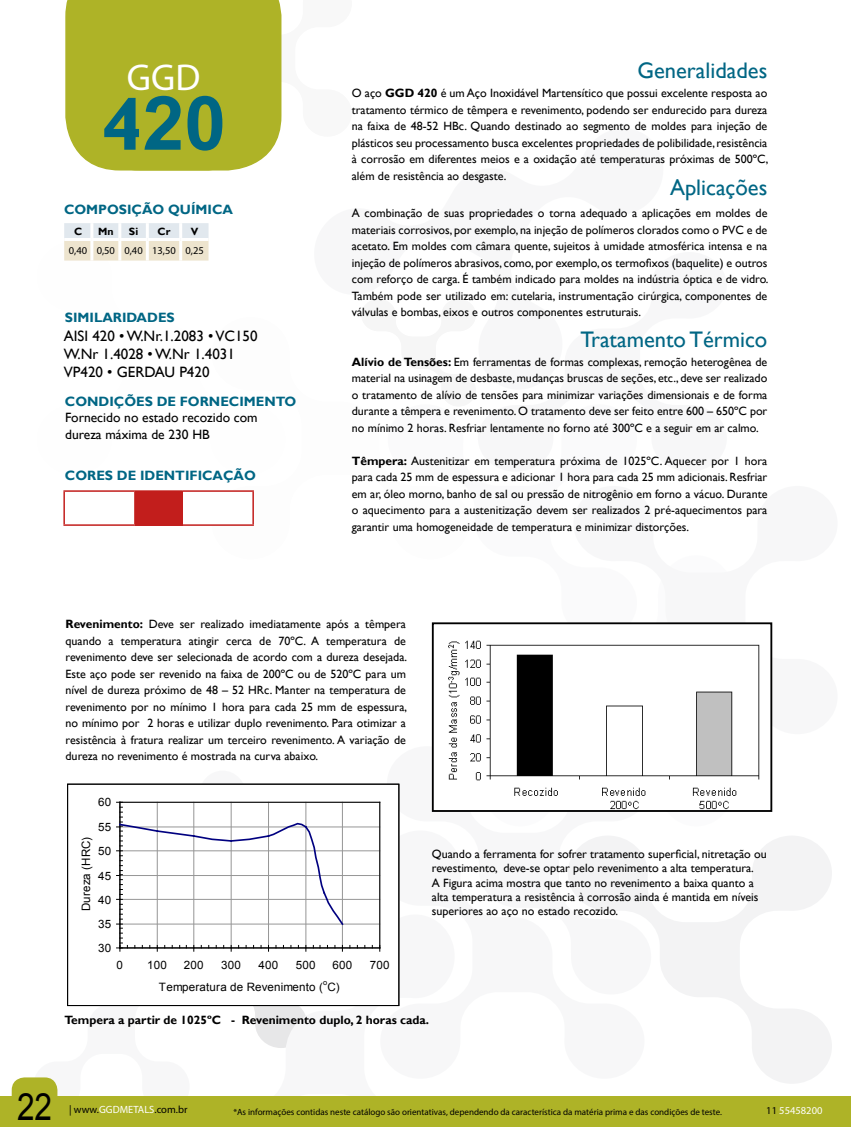
<style>
.page{position:relative;width:851px;height:1127px;background:#fff}
.page>*{position:absolute;margin:0;border:0;box-sizing:border-box;transform-origin:0 0}
.t1{font:700 75px "Arial";color:#006684}
.t2{font:37.5px "Myriad Pro";color:#fff}
.t3{font:37.5px "Arial";color:#000;scale:.84 1}
.t4{font:22.5px "Gill Sans";color:#006684}
.t5{font:15px/18px "Gill Sans";color:#000}
.t6{font:700 13.5px "Gill Sans";color:#006684}
.t7{font:13.5px/16.2px "Gill Sans";color:#000}
.t8{font:12px/16.5px "Gill Sans";color:#000;text-align:justify}
.t9{font:700 12px "Gill Sans";color:#000}
.t10{font:11.55px "Arial";letter-spacing:.015em;color:#000}
.t11{font:11.55px "Arial";letter-spacing:-.005em;color:#000}
.t12{font:10.5px "Myriad Pro";color:#000}
.t13{font:10.5px "Myriad Pro";color:#fff}
.t14{font:700 10.5px "Gill Sans";color:#000}
.t15{font:9px "Myriad Pro";color:#000}
.t16{font:7.35px "Arial";color:#000}
.s1{font-family:"Gill Sans"}
.s2{font-weight:700}
.s3{color:#fff}
.s4{color:#000}
</style>
<div class="page">
<svg style="left:568px;top:836px;width:263px;height:247px"></svg>
<div style="left:0;top:1096px;width:850px;height:31px;background:#aeb327"></div>
<div style="left:65px;top:0;width:217px;height:171px;background:#aeb327"></div>
<svg style="left:64px;top:223px;width:144px;height:38px;background:#e8e6dc"></svg>
<hr style="left:90px;top:223px;width:3px;height:15px;background:#fff">
<hr style="left:118px;top:223px;width:3px;height:15px;background:#fff">
<hr style="left:146px;top:223px;width:3px;height:15px;background:#fff">
<hr style="left:179px;top:223px;width:3px;height:15px;background:#fff">
<hr style="left:64px;top:238px;width:28px;height:3px;background:#fff">
<hr style="left:92px;top:238px;width:28px;height:3px;background:#fff">
<hr style="left:90px;top:241px;width:3px;height:20px;background:#fff">
<hr style="left:120px;top:238px;width:27px;height:3px;background:#fff">
<hr style="left:118px;top:241px;width:3px;height:20px;background:#fff">
<hr style="left:147px;top:238px;width:34px;height:3px;background:#fff">
<hr style="left:146px;top:241px;width:3px;height:20px;background:#fff">
<hr style="left:181px;top:238px;width:27px;height:3px;background:#fff">
<hr style="left:179px;top:241px;width:3px;height:20px;background:#fff">
<hr style="left:120px;top:924px;width:260px;height:1px;background:#969696">
<hr style="left:120px;top:899px;width:260px;height:1px;background:#969696">
<hr style="left:120px;top:875px;width:260px;height:1px;background:#969696">
<hr style="left:120px;top:850px;width:260px;height:1px;background:#969696">
<hr style="left:120px;top:827px;width:260px;height:1px;background:#969696">
<hr style="left:120px;top:802px;width:260px;height:1px;background:#000">
<hr style="left:379px;top:802px;width:1px;height:146px;background:#000">
<hr style="left:120px;top:947px;width:260px;height:1px;background:#000">
<svg style="left:12px;top:783px;width:361px;height:313px"></svg>
<div style="left:68px;top:784px;width:331px;height:221px;border:1px solid #000"></div>
<img style="left:448px;top:640px;width:312px;height:169px">
<div style="left:432px;top:622px;width:340px;height:190px;border:2px solid #000"></div>
<div style="left:135px;top:491px;width:47px;height:34px;background:#c21e1c"></div>
<hr style="left:63px;top:490px;width:72px;height:2px;background:#c21e1c">
<hr style="left:63px;top:492px;width:2px;height:32px;background:#c21e1c">
<hr style="left:63px;top:524px;width:72px;height:2px;background:#c21e1c">
<hr style="left:182px;top:490px;width:72px;height:2px;background:#c21e1c">
<hr style="left:252px;top:492px;width:2px;height:32px;background:#c21e1c">
<hr style="left:182px;top:524px;width:72px;height:2px;background:#c21e1c">
<hr style="left:135px;top:490px;width:47px;height:2px;background:#c21e1c">
<hr style="left:134px;top:492px;width:2px;height:32px;background:#c21e1c">
<hr style="left:181px;top:492px;width:2px;height:32px;background:#c21e1c">
<hr style="left:135px;top:524px;width:47px;height:2px;background:#c21e1c">
<h2 class="t2" style="left:127px;top:54px;width:75px">GGD</h2>
<h1 class="t1" style="left:101px;top:73px;width:126px"><span class="s1">4</span>20</h1>
<p class="t6" style="left:64px;top:201px;width:170px">COMPOSIÇÃO QUÍMICA</p>
<p class="t14" style="left:74px;top:225px;width:10px">C</p>
<p class="t14" style="left:98px;top:225px;width:17px">Mn</p>
<p class="t14" style="left:129px;top:225px;width:11px">Si</p>
<p class="t14" style="left:158px;top:225px;width:14px">Cr</p>
<p class="t14" style="left:191px;top:225px;width:9px">V</p>
<p class="t12" style="left:69px;top:244px;width:136px">0,40 0,50 0,40 13,50 0,25</p>
<p class="t6" style="left:65px;top:309px;width:111px">SIMILARIDADES</p>
<p class="t5" style="left:64px;top:327px;width:195px">AISI 420 • W.Nr.1.2083 • VC150<br>W.Nr 1.4028 • W.Nr 1.4031<br>VP420 • GERDAU P420</p>
<p class="t6" style="left:65px;top:393px;width:233px">CONDIÇÕES DE FORNECIMENTO</p>
<p class="t7" style="left:65px;top:410px;width:194px">Fornecido no estado recozido com dureza máxima de 230 HB</p>
<p class="t6" style="left:65px;top:467px;width:192px">CORES DE IDENTIFICAÇÃO</p>
<h3 class="t4" style="left:637px;top:57px;width:131px">Generalidades</h3>
<p class="t8" style="left:352px;top:85px;width:418px">O aço <span class="s2">GGD 420</span> é um Aço Inoxidável Martensítico que possui excelente resposta ao tratamento térmico de têmpera e revenimento, podendo ser endurecido para dureza na faixa de 48-52 HBc. Quando destinado ao segmento de moldes para injeção de plásticos seu processamento busca excelentes propriedades de polibilidade, resistência à corrosão em diferentes meios e a oxidação até temperaturas próximas de 500ºC, além de resistência ao desgaste.</p>
<h3 class="t4" style="left:670px;top:174px;width:99px">Aplicações</h3>
<p class="t8" style="left:352px;top:205px;width:418px">A combinação de suas propriedades o torna adequado a aplicações em moldes de materiais corrosivos, por exemplo, na injeção de polímeros clorados como o PVC e de acetato. Em moldes com câmara quente, sujeitos à umidade atmosférica intensa e na injeção de polímeros abrasivos, como, por exemplo, os termofixos (baquelite) e outros com reforço de carga. É também indicado para moldes na indústria óptica e de vidro.<br>Também pode ser utilizado em: cutelaria, instrumentação cirúrgica, componentes de válvulas e bombas, eixos e outros componentes estruturais.</p>
<h3 class="t4" style="left:580px;top:326px;width:188px">Tratamento Térmico</h3>
<p class="t8" style="left:352px;top:354px;width:417px"><span class="s2">Alívio de Tensões:</span> Em ferramentas de formas complexas, remoção heterogênea de material na usinagem de desbaste, mudanças bruscas de seções, etc., deve ser realizado o tratamento de alívio de tensões para minimizar variações dimensionais e de forma durante a têmpera e revenimento. O tratamento deve ser feito entre 600 – 650ºC por no mínimo 2 horas. Resfriar lentamente no forno até 300ºC e a seguir em ar calmo.</p>
<p class="t8" style="left:352px;top:453px;width:417px"><span class="s2">Têmpera:</span> Austenitizar em temperatura próxima de 1025ºC. Aquecer por 1 hora para cada 25 mm de espessura e adicionar 1 hora para cada 25 mm adicionais. Resfriar em ar, óleo morno, banho de sal ou pressão de nitrogênio em forno a vácuo. Durante o aquecimento para a austenitização devem ser realizados 2 pré-aquecimentos para garantir uma homogeneidade de temperatura e minimizar distorções.</p>
<p class="t8" style="left:65px;top:616px;width:343px"><span class="s2">Revenimento:</span> Deve ser realizado imediatamente após a têmpera quando a temperatura atingir cerca de 70ºC. A temperatura de revenimento deve ser selecionada de acordo com a dureza desejada.<br>Este aço pode ser revenido na faixa de 200ºC ou de 520ºC para um nível de dureza próximo de 48 – 52 HRc. Manter na temperatura de revenimento por no mínimo 1 hora para cada 25 mm de espessura, no mínimo por 2 horas e utilizar duplo revenimento. Para otimizar a resistência à fratura realizar um terceiro revenimento. A variação de dureza no revenimento é mostrada na curva abaixo.</p>
<p class="t10" style="left:98px;top:795px;width:15px">60</p>
<p class="t10" style="left:98px;top:819px;width:15px">55</p>
<p class="t11" style="left:78px;top:911px;width:75px;rotate:-90deg">Dureza (HRC)</p>
<p class="t8" style="left:432px;top:847px;width:336px;line-height:14.4px;text-align:left">Quando a ferramenta for sofrer tratamento superficial, nitretação ou revestimento, deve-se optar pelo revenimento a alta temperatura.<br>A Figura acima mostra que tanto no revenimento a baixa quanto a alta temperatura a resistência à corrosão ainda é mantida em níveis superiores ao aço no estado recozido.</p>
<p class="t10" style="left:98px;top:843px;width:15px">50</p>
<p class="t10" style="left:98px;top:868px;width:15px">45</p>
<p class="t10" style="left:98px;top:892px;width:15px">40</p>
<p class="t10" style="left:98px;top:916px;width:15px">35</p>
<p class="t10" style="left:98px;top:940px;width:15px">30</p>
<p class="t10" style="left:117px;top:957px;width:8px">0</p>
<p class="t10" style="left:147px;top:957px;width:21px">100</p>
<p class="t10" style="left:184px;top:957px;width:21px">200</p>
<p class="t10" style="left:221px;top:957px;width:21px">300</p>
<p class="t10" style="left:258px;top:957px;width:21px">400</p>
<p class="t10" style="left:296px;top:957px;width:21px">500</p>
<p class="t10" style="left:332px;top:957px;width:21px">600</p>
<p class="t10" style="left:370px;top:957px;width:21px">700</p>
<p class="t10" style="left:159px;top:979px;width:182px">Temperatura de Revenimento ( C)</p>
<p class="t16" style="left:323px;top:977px;width:6px">o</p>
<p class="t9" style="left:65px;top:1012px;width:366px">Tempera a partir de 1025ºC - Revenimento duplo, 2 horas cada.</p>
<h2 class="t3" style="left:17px;top:1082px;width:43px">22</h2>
<p class="t12" style="left:69px;top:1102px;width:120px">| www.<span class="s3">GGDMETALS</span>.com.br</p>
<p class="t15" style="left:233px;top:1106px;width:490px">*As informações contidas neste catálogo são orientativas, dependendo da característica da matéria prima e das condições de teste.</p>
<p class="t13" style="left:766px;top:1104px;width:58px"><span class="s4">11</span> 55458200</p>
</div>
